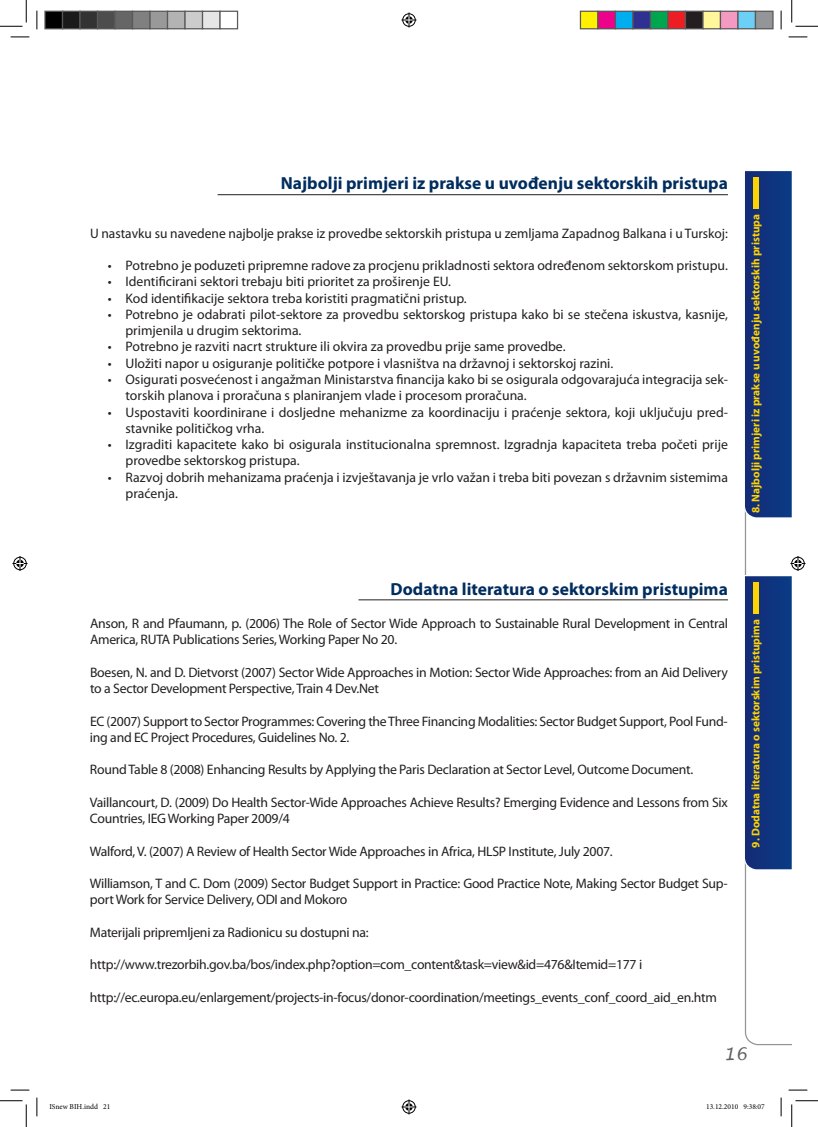
<style>
.page{position:relative;width:818px;height:1127px;background:#fff}
.page>*{position:absolute;margin:0;border:0;box-sizing:border-box;transform-origin:0 0}
.t1{font:700 17.5px "Myriad Pro";color:#002d5e}
.t2{font:italic 17.5px "Lucida Handwriting";color:#636366}
.t3{font:13.75px/16.2px "Myriad Pro";letter-spacing:-.005em;color:#231f20}
.t4{font:700 11.25px "Myriad Pro";color:#fed304}
.t5{font:7.5px "Minion Pro";color:#000}
</style>
<div class="page">
<hr style="left:218px;top:194px;width:510px;height:1px;background:#231f20">
<hr style="left:358px;top:599px;width:370px;height:1px;background:#231f20">
<svg style="left:11px;top:36px;width:18px;height:2px"></svg>
<svg style="left:788px;top:36px;width:19px;height:2px"></svg>
<svg style="left:11px;top:1089px;width:18px;height:1px"></svg>
<svg style="left:788px;top:1089px;width:19px;height:1px"></svg>
<svg style="left:36px;top:11px;width:2px;height:18px"></svg>
<svg style="left:36px;top:1097px;width:2px;height:18px"></svg>
<svg style="left:780px;top:11px;width:2px;height:18px"></svg>
<svg style="left:780px;top:1097px;width:2px;height:18px"></svg>
<svg style="left:0;top:0;width:27px;height:27px"></svg>
<svg style="left:0;top:1100px;width:27px;height:26px"></svg>
<svg style="left:791px;top:0;width:27px;height:27px"></svg>
<svg style="left:791px;top:1100px;width:27px;height:26px"></svg>
<svg style="left:401px;top:13px;width:15px;height:15px"></svg>
<svg style="left:401px;top:1099px;width:15px;height:15px"></svg>
<svg style="left:13px;top:556px;width:15px;height:15px"></svg>
<svg style="left:744px;top:171px;width:61px;height:874px"></svg>
<div style="left:45px;top:11px;width:18px;height:18px;background:#000"></div>
<div style="left:44px;top:11px;width:19px;height:18px;border:1px solid #595959"></div>
<div style="left:63px;top:11px;width:17px;height:18px;background:#1a1a1a"></div>
<div style="left:62px;top:11px;width:19px;height:18px;border:1px solid #595959"></div>
<div style="left:80px;top:11px;width:18px;height:18px;background:#333"></div>
<div style="left:79px;top:11px;width:19px;height:18px;border:1px solid #595959"></div>
<div style="left:98px;top:11px;width:17px;height:18px;background:#4d4d4d"></div>
<div style="left:97px;top:11px;width:19px;height:18px;border:1px solid #595959"></div>
<div style="left:115px;top:11px;width:18px;height:18px;background:#666"></div>
<div style="left:114px;top:11px;width:19px;height:18px;border:1px solid #595959"></div>
<div style="left:133px;top:11px;width:17px;height:18px;background:#808080"></div>
<div style="left:132px;top:11px;width:19px;height:18px;border:1px solid #595959"></div>
<div style="left:150px;top:11px;width:18px;height:18px;background:#999"></div>
<div style="left:149px;top:11px;width:19px;height:18px;border:1px solid #595959"></div>
<div style="left:168px;top:11px;width:17px;height:18px;background:#b3b3b3"></div>
<div style="left:167px;top:11px;width:19px;height:18px;border:1px solid #595959"></div>
<div style="left:185px;top:11px;width:18px;height:18px;background:#ccc"></div>
<div style="left:184px;top:11px;width:19px;height:18px;border:1px solid #595959"></div>
<div style="left:203px;top:11px;width:17px;height:18px;background:#e6e6e6"></div>
<div style="left:202px;top:11px;width:19px;height:18px;border:1px solid #595959"></div>
<div style="left:219px;top:11px;width:19px;height:18px;border:1px solid #595959"></div>
<div style="left:580px;top:11px;width:18px;height:18px;background:#fff101"></div>
<div style="left:580px;top:11px;width:18px;height:18px;border:1px solid #595959"></div>
<div style="left:598px;top:11px;width:17px;height:18px;background:#ed028c"></div>
<div style="left:597px;top:11px;width:19px;height:18px;border:1px solid #595959"></div>
<div style="left:615px;top:11px;width:18px;height:18px;background:#00aeef"></div>
<div style="left:615px;top:11px;width:18px;height:18px;border:1px solid #595959"></div>
<div style="left:633px;top:11px;width:17px;height:18px;background:#2e3092"></div>
<div style="left:632px;top:11px;width:19px;height:18px;border:1px solid #595959"></div>
<div style="left:650px;top:11px;width:18px;height:18px;background:#00a54f"></div>
<div style="left:650px;top:11px;width:18px;height:18px;border:1px solid #595959"></div>
<div style="left:668px;top:11px;width:17px;height:18px;background:#ee1d23"></div>
<div style="left:667px;top:11px;width:19px;height:18px;border:1px solid #595959"></div>
<div style="left:685px;top:11px;width:18px;height:18px;background:#231f20"></div>
<div style="left:685px;top:11px;width:18px;height:18px;border:1px solid #595959"></div>
<div style="left:703px;top:11px;width:17px;height:18px;background:#fff79a"></div>
<div style="left:702px;top:11px;width:19px;height:18px;border:1px solid #595959"></div>
<div style="left:720px;top:11px;width:18px;height:18px;background:#f499c2"></div>
<div style="left:720px;top:11px;width:18px;height:18px;border:1px solid #595959"></div>
<div style="left:738px;top:11px;width:17px;height:18px;background:#6bcff6"></div>
<div style="left:737px;top:11px;width:19px;height:18px;border:1px solid #595959"></div>
<div style="left:755px;top:11px;width:18px;height:18px;background:#939598"></div>
<div style="left:755px;top:11px;width:18px;height:18px;border:1px solid #595959"></div>
<p class="t1" style="left:281px;top:171px;width:449px">Najbolji primjeri iz prakse u uvođenju sektorskih pristupa</p>
<p class="t3" style="left:90px;top:224px;width:639px">U nastavku su navedene najbolje prakse iz provedbe sektorskih pristupa u zemljama Zapadnog Balkana i u Turskoj:</p>
<p class="t3" style="left:108px;top:257px;width:622px">• Potrebno je poduzeti pripremne radove za procjenu prikladnosti sektora određenom sektorskom pristupu.</p>
<p class="t3" style="left:108px;top:273px;width:345px">• Identificirani sektori trebaju biti prioritet za proširenje EU.</p>
<p class="t3" style="left:108px;top:289px;width:360px">• Kod identifikacije sektora treba koristiti pragmatični pristup.</p>
<p class="t3" style="left:125px;top:306px;width:604px;text-indent:-18px">• Potrebno je odabrati pilot-sektore za provedbu sektorskog pristupa kako bi se stečena iskustva, kasnije, primjenila u drugim sektorima.</p>
<p class="t3" style="left:108px;top:338px;width:459px">• Potrebno je razviti nacrt strukture ili okvira za provedbu prije same provedbe.</p>
<p class="t3" style="left:108px;top:354px;width:507px">• Uložiti napor u osiguranje političke potpore i vlasništva na državnoj i sektorskoj razini.</p>
<p class="t3" style="left:125px;top:371px;width:604px;text-indent:-18px">• Osigurati posvećenost i angažman Ministarstva financija kako bi se osigurala odgovarajuća integracija sek&shy;torskih planova i proračuna s planiranjem vlade i procesom proračuna.</p>
<p class="t3" style="left:125px;top:403px;width:604px;text-indent:-18px">• Uspostaviti koordinirane i dosljedne mehanizme za koordinaciju i praćenje sektora, koji uključuju pred&shy;stavnike političkog vrha.</p>
<p class="t3" style="left:126px;top:436px;width:604px;text-indent:-18px">• Izgraditi kapacitete kako bi osigurala institucionalna spremnost. Izgradnja kapaciteta treba početi prije provedbe sektorskog pristupa.</p>
<p class="t3" style="left:126px;top:468px;width:604px;text-indent:-18px">• Razvoj dobrih mehanizama praćenja i izvještavanja je vrlo važan i treba biti povezan s državnim sistemima praćenja.</p>
<p class="t4" style="left:748px;top:513px;width:300px;rotate:-90deg">8. Najbolji primjeri iz prakse u uvođenju sektorskih pristupa</p>
<p class="t1" style="left:391px;top:578px;width:339px">Dodatna literatura o sektorskim pristupima</p>
<p class="t3" style="left:90px;top:614px;width:639px">Anson, R and Pfaumann, p. (2006) The Role of Sector Wide Approach to Sustainable Rural Development in Central<br>America, RUTA Publications Series, Working Paper No 20.</p>
<p class="t3" style="left:90px;top:663px;width:639px">Boesen, N. and D. Dietvorst (2007) Sector Wide Approaches in Motion: Sector Wide Approaches: from an Aid Delivery to a Sector Development Perspective, Train 4 Dev.Net</p>
<p class="t3" style="left:90px;top:712px;width:639px">EC (2007) Support to Sector Programmes: Covering theThree Financing Modalities: Sector Budget Support, Pool Fund&shy;ing and EC Project Procedures, Guidelines No. 2.</p>
<p class="t3" style="left:90px;top:761px;width:605px">RoundTable 8 (2008) Enhancing Results by Applying the Paris Declaration at Sector Level, Outcome Document.</p>
<p class="t3" style="left:90px;top:793px;width:639px">Vaillancourt, D. (2009) Do Health Sector-Wide Approaches Achieve Results? Emerging Evidence and Lessons from Six<br>Countries, IEG Working Paper 2009/4</p>
<p class="t3" style="left:90px;top:842px;width:524px">Walford, V. (2007) A Review of Health Sector Wide Approaches in Africa, HLSP Institute, July 2007.</p>
<p class="t3" style="left:90px;top:875px;width:639px">Williamson, T and C. Dom (2009) Sector Budget Support in Practice: Good Practice Note, Making Sector Budget Sup&shy;port Work for Service Delivery, ODI and Mokoro</p>
<p class="t3" style="left:90px;top:923px;width:280px">Materijali pripremljeni za Radionicu su dostupni na:</p>
<p class="t3" style="left:90px;top:956px;width:554px">http://www.trezorbih.gov.ba/bos/index.php?option=com_content&amp;task=view&amp;id=476&amp;Itemid=177 i</p>
<p class="t3" style="left:90px;top:988px;width:628px">http://ec.europa.eu/enlargement/projects-in-focus/donor-coordination/meetings_events_conf_coord_aid_en.htm</p>
<p class="t4" style="left:748px;top:847px;width:230px;rotate:-90deg">9. Dodatna literatura o sektorskim pristupima</p>
<p class="t2" style="left:723px;top:1042px;width:25px">16</p>
<p class="t5" style="left:49px;top:1101px;width:63px">ISnew BIH.indd 21</p>
<p class="t5" style="left:706px;top:1101px;width:60px">13.12.2010 9:38:07</p>
</div>
